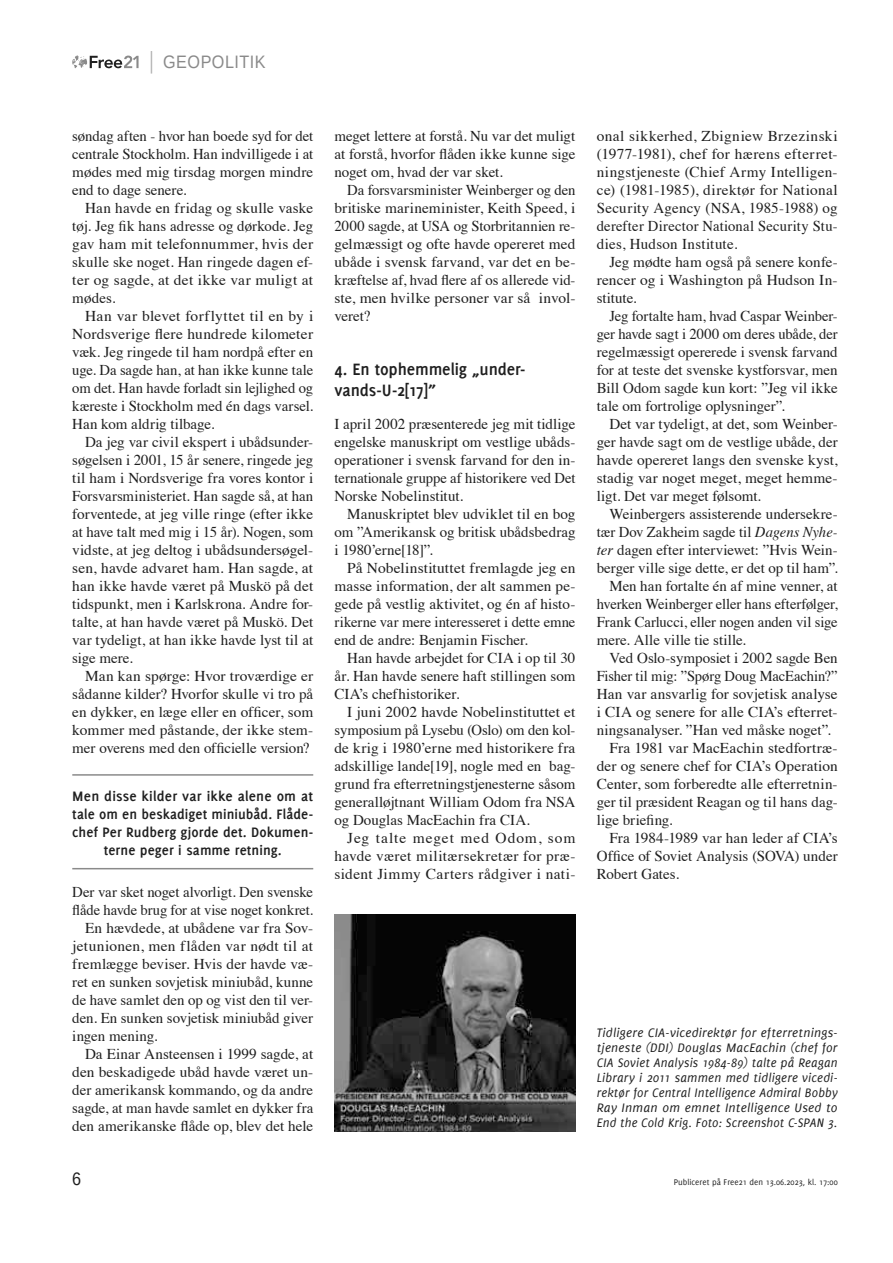
<style>
.page{position:relative;width:893px;height:1263px;background:#fff}
.page>*{position:absolute;margin:0;border:0;box-sizing:border-box;transform-origin:0 0}
.t1{font:700 18px/21px "Delicious";letter-spacing:-.005em;color:#1f1f1f}
.t2{font:18px "Liberation Sans";letter-spacing:.03em;color:#8a8a8a;scale:.9 1}
.t3{font:18px "Liberation Sans";color:#1f1f1f;scale:.9 1}
.t4{font:15px/18px "Times";color:#1f1f1f;text-align:justify}
.t5{font:700 15px/18px "Delicious";letter-spacing:.005em;color:#1f1f1f;text-align:center}
.t6{font:italic 13.5px/15px "Delicious";letter-spacing:.015em;color:#1f1f1f;text-align:justify}
.t7{font:9px "Delicious";color:#1f1f1f}
.s1{font-style:italic}
</style>
<div class="page">
<svg style="left:72px;top:55px;width:67px;height:13px"></svg>
<svg style="left:151px;top:51px;width:1px;height:23px"></svg>
<hr style="left:72px;top:774px;width:241px;height:2px;background:#8a8a8a">
<hr style="left:72px;top:868px;width:241px;height:1px;background:#8a8a8a">
<img style="left:334px;top:914px;width:241px;height:217px">
<p class="t2" style="left:163px;top:51px;width:115px">GEOPOLITIK</p>
<p class="t4" style="left:72px;top:126px;width:242px">søndag aften - hvor han boede syd for det centrale Stockholm. Han indvilligede i at mødes med mig tirsdag morgen mindre end to dage senere.</p>
<p class="t4" style="left:72px;top:198px;width:242px;text-indent:13px">Han havde en fridag og skulle vaske tøj. Jeg fik hans adresse og dørkode. Jeg gav ham mit telefonnummer, hvis der skulle ske noget. Han ringede dagen ef&shy;ter og sagde, at det ikke var muligt at mødes.</p>
<p class="t4" style="left:72px;top:306px;width:242px;text-indent:13px">Han var blevet forflyttet til en by i Nordsverige flere hundrede kilometer væk. Jeg ringede til ham nordpå efter en uge. Da sagde han, at han ikke kunne tale om det. Han havde forladt sin lejlighed og kæreste i Stockholm med én dags varsel.<br>Han kom aldrig tilbage.</p>
<p class="t4" style="left:72px;top:432px;width:242px;text-indent:13px">Da jeg var civil ekspert i ubådsunder&shy;søgelsen i 2001, 15 år senere, ringede jeg til ham i Nordsverige fra vores kontor i Forsvarsministeriet. Han sagde så, at han forventede, at jeg ville ringe (efter ikke at have talt med mig i 15 år). Nogen, som vidste, at jeg deltog i ubådsundersøgel&shy;sen, havde advaret ham. Han sagde, at han ikke havde været på Muskö på det tidspunkt, men i Karlskrona. Andre for&shy;talte, at han havde været på Muskö. Det var tydeligt, at han ikke havde lyst til at sige mere.</p>
<p class="t4" style="left:72px;top:666px;width:242px;text-indent:13px">Man kan spørge: Hvor troværdige er sådanne kilder? Hvorfor skulle vi tro på en dykker, en læge eller en officer, som kommer med påstande, der ikke stem&shy;mer overens med den officielle version?</p>
<p class="t5" style="left:72px;top:787px;width:242px">Men disse kilder var ikke alene om at tale om en beskadiget miniubåd. Flåde&shy;chef Per Rudberg gjorde det. Dokumen&shy;terne peger i samme retning.</p>
<p class="t4" style="left:72px;top:882px;width:242px">Der var sket noget alvorligt. Den svenske</p>
<p class="t4" style="left:72px;top:900px;width:242px">flåde havde brug for at vise noget konkret.</p>
<p class="t4" style="left:85px;top:918px;width:230px">En hævdede, at ubådene var fra Sov-</p>
<p class="t4" style="left:72px;top:936px;width:242px">jetunionen, men flåden var nødt til at</p>
<p class="t4" style="left:72px;top:954px;width:242px">fremlægge beviser. Hvis der havde væ-</p>
<p class="t4" style="left:72px;top:972px;width:242px">ret en sunken sovjetisk miniubåd, kunne</p>
<p class="t4" style="left:72px;top:990px;width:242px">de have samlet den op og vist den til ver-</p>
<p class="t4" style="left:72px;top:1008px;width:242px">den. En sunken sovjetisk miniubåd giver</p>
<p class="t4" style="left:72px;top:1026px;width:87px">ingen mening.</p>
<p class="t4" style="left:85px;top:1044px;width:230px">Da Einar Ansteensen i 1999 sagde, at</p>
<p class="t4" style="left:72px;top:1062px;width:242px">den beskadigede ubåd havde været un-</p>
<p class="t4" style="left:72px;top:1080px;width:242px">der amerikansk kommando, og da andre</p>
<p class="t4" style="left:72px;top:1098px;width:242px">sagde, at man havde samlet en dykker fra</p>
<p class="t4" style="left:72px;top:1116px;width:242px">den amerikanske flåde op, blev det hele</p>
<p class="t4" style="left:334px;top:126px;width:242px">meget lettere at forstå. Nu var det muligt at forstå, hvorfor flåden ikke kunne sige noget om, hvad der var sket.</p>
<p class="t4" style="left:334px;top:180px;width:242px;text-indent:13px">Da forsvarsminister Weinberger og den britiske marineminister, Keith Speed, i 2000 sagde, at USA og Storbritannien re&shy;gelmæssigt og ofte havde opereret med ubåde i svensk farvand, var det en be&shy;kræftelse af, hvad flere af os allerede vid&shy;ste, men hvilke personer var så invol&shy;veret?</p>
<p class="t1" style="left:334px;top:359px;width:193px">4. En tophemmelig „under&shy;vands-U-2[17]”</p>
<p class="t4" style="left:334px;top:414px;width:242px">I april 2002 præsenterede jeg mit tidlige engelske manuskript om vestlige ubåds&shy;operationer i svensk farvand for den in&shy;ternationale gruppe af historikere ved Det Norske Nobelinstitut.</p>
<p class="t4" style="left:334px;top:504px;width:242px;text-indent:13px">Manuskriptet blev udviklet til en bog om ”Amerikansk og britisk ubådsbedrag i 1980’erne[18]”.</p>
<p class="t4" style="left:334px;top:558px;width:242px;text-indent:13px">På Nobelinstituttet fremlagde jeg en masse information, der alt sammen pe&shy;gede på vestlig aktivitet, og én af histo&shy;rikerne var mere interesseret i dette emne end de andre: Benjamin Fischer.</p>
<p class="t4" style="left:334px;top:648px;width:242px;text-indent:13px">Han havde arbejdet for CIA i op til 30 år. Han havde senere haft stillingen som CIA’s chefhistoriker.</p>
<p class="t4" style="left:334px;top:702px;width:242px;text-indent:13px">I juni 2002 havde Nobelinstituttet et symposium på Lysebu (Oslo) om den kol&shy;de krig i 1980’erne med historikere fra adskillige lande[19], nogle med en bag&shy;grund fra efterretningstjenesterne såsom generalløjtnant William Odom fra NSA og Douglas MacEachin fra CIA.</p>
<p class="t4" style="left:334px;top:828px;width:242px;text-indent:13px">Jeg talte meget med Odom, som havde været militærsekretær for præ&shy;sident Jimmy Carters rådgiver i nati-</p>
<p class="t4" style="left:597px;top:126px;width:242px">onal sikkerhed, Zbigniew Brzezinski (1977-1981), chef for hærens efterret&shy;ningstjeneste (Chief Army Intelligen&shy;ce) (1981-1985), direktør for National Security Agency (NSA, 1985-1988) og derefter Director National Security Stu&shy;dies, Hudson Institute.</p>
<p class="t4" style="left:597px;top:252px;width:242px;text-indent:13px">Jeg mødte ham også på senere konfe&shy;rencer og i Washington på Hudson In&shy;stitute.</p>
<p class="t4" style="left:597px;top:306px;width:242px;text-indent:13px">Jeg fortalte ham, hvad Caspar Weinber&shy;ger havde sagt i 2000 om deres ubåde, der regelmæssigt opererede i svensk farvand for at teste det svenske kystforsvar, men Bill Odom sagde kun kort: ”Jeg vil ikke tale om fortrolige oplysninger”.</p>
<p class="t4" style="left:597px;top:414px;width:242px;text-indent:13px">Det var tydeligt, at det, som Weinber&shy;ger havde sagt om de vestlige ubåde, der havde opereret langs den svenske kyst, stadig var noget meget, meget hemme&shy;ligt. Det var meget følsomt.</p>
<p class="t4" style="left:609px;top:504px;width:230px">Weinbergers assisterende undersekre-</p>
<p class="t4" style="left:597px;top:522px;width:242px">tær Dov Zakheim sagde til <span class="s1">Dagens Nyhe-</span></p>
<p class="t4" style="left:597px;top:540px;width:242px"><span class="s1">ter</span> dagen efter interviewet: ”Hvis Wein-</p>
<p class="t4" style="left:597px;top:558px;width:242px">berger ville sige dette, er det op til ham”.</p>
<p class="t4" style="left:609px;top:576px;width:230px">Men han fortalte én af mine venner, at</p>
<p class="t4" style="left:597px;top:594px;width:242px">hverken Weinberger eller hans efterfølger,</p>
<p class="t4" style="left:597px;top:612px;width:242px">Frank Carlucci, eller nogen anden vil sige</p>
<p class="t4" style="left:597px;top:630px;width:151px">mere. Alle ville tie stille.</p>
<p class="t4" style="left:609px;top:648px;width:230px">Ved Oslo-symposiet i 2002 sagde Ben</p>
<p class="t4" style="left:597px;top:666px;width:242px">Fisher til mig: ”Spørg Doug MacEachin?”</p>
<p class="t4" style="left:597px;top:684px;width:242px">Han var ansvarlig for sovjetisk analyse</p>
<p class="t4" style="left:597px;top:702px;width:242px">i CIA og senere for alle CIA’s efterret-</p>
<p class="t4" style="left:597px;top:720px;width:236px">ningsanalyser. ”Han ved måske noget”.</p>
<p class="t4" style="left:609px;top:738px;width:230px">Fra 1981 var MacEachin stedfortræ-</p>
<p class="t4" style="left:597px;top:756px;width:242px">der og senere chef for CIA’s Operation</p>
<p class="t4" style="left:597px;top:774px;width:242px">Center, som forberedte alle efterretnin-</p>
<p class="t4" style="left:597px;top:792px;width:242px">ger til præsident Reagan og til hans dag-</p>
<p class="t4" style="left:597px;top:810px;width:77px">lige briefing.</p>
<p class="t4" style="left:609px;top:828px;width:230px">Fra 1984-1989 var han leder af CIA’s</p>
<p class="t4" style="left:597px;top:846px;width:242px">Office of Soviet Analysis (SOVA) under</p>
<p class="t4" style="left:597px;top:864px;width:84px">Robert Gates.</p>
<p class="t6" style="left:597px;top:1025px;width:242px">Tidligere CIA-vicedirektør for efterretnings&shy;tjeneste (DDI) Douglas MacEachin (chef for CIA Soviet Analysis 1984-89) talte på Reagan Library i 2011 sammen med tidligere vicedi&shy;rektør for Central Intelligence Admiral Bobby Ray Inman om emnet Intelligence Used to End the Cold Krig. Foto: Screenshot C-SPAN 3.</p>
<p class="t3" style="left:72px;top:1168px;width:12px">6</p>
<p class="t7" style="left:674px;top:1177px;width:165px">Publiceret på Free21 den 13.06.2023, kl. 17:00</p>
</div>
